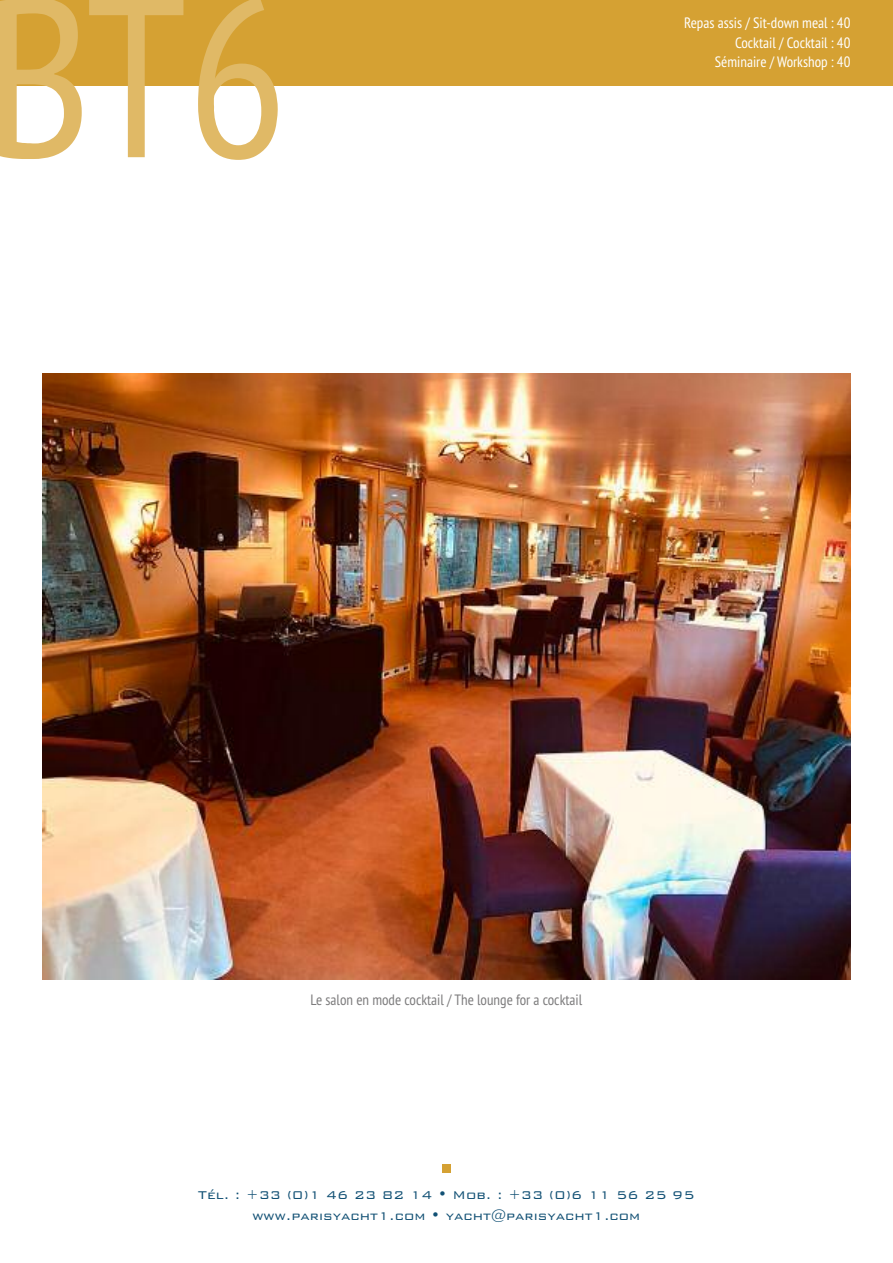
<style>
.page{position:relative;width:893px;height:1263px;background:#fff}
.page>*{position:absolute;margin:0;border:0;box-sizing:border-box;transform-origin:0 0}
.t1{font:condensed 225px "PT Sans";color:#e0b966}
.t2{font:300 15px/21px "Bank Gothic";color:#115074;text-align:center}
.t3{font:condensed 15px/19.5px "PT Sans";color:#fff;text-align:right}
.t4{font:condensed 15px "PT Sans";color:#7d7c7d}
</style>
<div class="page">
<img style="left:43px;top:373px;width:807px;height:606px">
<div style="left:0;top:0;width:893px;height:85px;background:#d5a133"></div>
<div style="left:442px;top:1164px;width:9px;height:9px;background:#d5a133"></div>
<h1 class="t1" style="left:-15px;top:-66px;width:304px">BT6</h1>
<p class="t3" style="left:684px;top:13px;width:168px">Repas assis / Sit-down meal : 40<br>Cocktail / Cocktail : 40<br>Séminaire / Workshop : 40</p>
<p class="t4" style="left:311px;top:990px;width:273px">Le salon en mode cocktail / The lounge for a cocktail</p>
<p class="t2" style="left:198px;top:1183px;width:498px">Tél. : +33 (0)1 46 23 82 14 • Mob. : +33 (0)6 11 56 25 95 www.parisyacht1.com • yacht@parisyacht1.com</p>
</div>
